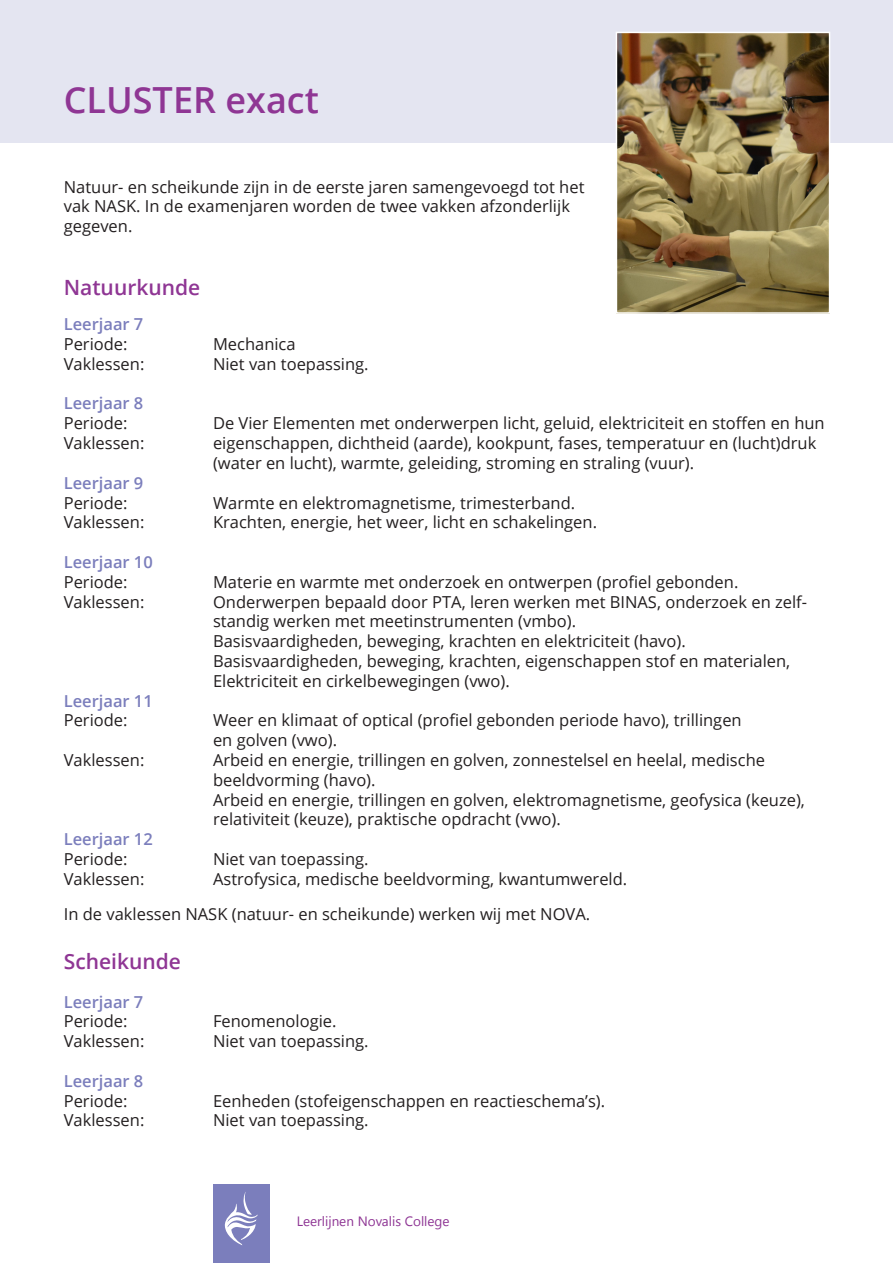
<style>
.page{position:relative;width:893px;height:1263px;background:#fff}
.page>*{position:absolute;margin:0;border:0;box-sizing:border-box;transform-origin:0 0}
.t1{font:600 36px "Open Sans";color:#8f3694}
.t2{font:600 21px "Open Sans";color:#8f3694}
.t3{font:16.5px/19.8px "Open Sans";color:#231f20}
.t4{font:600 16.5px/19.8px "Open Sans";color:#7b7ebc}
.t5{font:13.5px "Segoe UI";color:#8e3594}
.s1{font-weight:400;color:#231f20}
</style>
<div class="page">
<div style="left:0;top:0;width:893px;height:142px;background:#e4e5f1"></div>
<img style="left:619px;top:35px;width:208px;height:276px">
<div style="left:616px;top:32px;width:214px;height:282px;border:2px solid #fff"></div>
<div style="left:213px;top:1184px;width:57px;height:79px;background:#7b7ebc"></div>
<svg style="left:225px;top:1192px;width:33px;height:53px"></svg>
<p class="t1" style="left:64px;top:75px;width:257px">CLUSTER exact</p>
<p class="t3" style="left:64px;top:176px;width:522px">Natuur- en scheikunde zijn in de eerste jaren samengevoegd tot het vak NASK. In de examenjaren worden de twee vakken afzonderlijk gegeven.</p>
<p class="t2" style="left:64px;top:273px;width:138px">Natuurkunde</p>
<p class="t4" style="left:64px;top:314px;width:81px">Leerjaar 7<br><span class="s1">Periode:</span></p>
<p class="t3" style="left:64px;top:354px;width:82px">Vaklessen:</p>
<p class="t4" style="left:64px;top:393px;width:81px">Leerjaar 8<br><span class="s1">Periode:</span></p>
<p class="t3" style="left:64px;top:433px;width:82px">Vaklessen:</p>
<p class="t4" style="left:64px;top:472px;width:81px">Leerjaar 9<br><span class="s1">Periode:</span></p>
<p class="t3" style="left:64px;top:512px;width:82px">Vaklessen:</p>
<p class="t4" style="left:64px;top:552px;width:91px">Leerjaar 10<br><span class="s1">Periode:</span></p>
<p class="t3" style="left:64px;top:591px;width:82px">Vaklessen:</p>
<p class="t4" style="left:64px;top:690px;width:91px">Leerjaar 11<br><span class="s1">Periode:</span></p>
<p class="t3" style="left:64px;top:750px;width:82px">Vaklessen:</p>
<p class="t4" style="left:64px;top:829px;width:91px">Leerjaar 12<br><span class="s1">Periode:</span></p>
<p class="t3" style="left:64px;top:868px;width:82px">Vaklessen:</p>
<p class="t3" style="left:213px;top:334px;width:84px">Mechanica</p>
<p class="t3" style="left:213px;top:354px;width:157px">Niet van toepassing.</p>
<p class="t3" style="left:213px;top:413px;width:613px">De Vier Elementen met onderwerpen licht, geluid, elektriciteit en stoffen en hun eigenschappen, dichtheid (aarde), kookpunt, fases, temperatuur en (lucht)druk (water en lucht), warmte, geleiding, stroming en straling (vuur).</p>
<p class="t3" style="left:213px;top:492px;width:364px">Warmte en elektromagnetisme, trimesterband.</p>
<p class="t3" style="left:213px;top:512px;width:386px">Krachten, energie, het weer, licht en schakelingen.</p>
<p class="t3" style="left:213px;top:571px;width:527px">Materie en warmte met onderzoek en ontwerpen (profiel gebonden.</p>
<p class="t3" style="left:213px;top:591px;width:596px">Onderwerpen bepaald door PTA, leren werken met BINAS, onderzoek en zelf&shy;standig werken met meetinstrumenten (vmbo).</p>
<p class="t3" style="left:213px;top:631px;width:474px">Basisvaardigheden, beweging, krachten en elektriciteit (havo).</p>
<p class="t3" style="left:213px;top:651px;width:579px">Basisvaardigheden, beweging, krachten, eigenschappen stof en materialen,</p>
<p class="t3" style="left:213px;top:670px;width:298px">Elektriciteit en cirkelbewegingen (vwo).</p>
<p class="t3" style="left:213px;top:710px;width:530px">Weer en klimaat of optical (profiel gebonden periode havo), trillingen en golven (vwo).</p>
<p class="t3" style="left:213px;top:750px;width:554px">Arbeid en energie, trillingen en golven, zonnestelsel en heelal, medische</p>
<p class="t3" style="left:213px;top:769px;width:164px">beeldvorming (havo).</p>
<p class="t3" style="left:213px;top:789px;width:593px">Arbeid en energie, trillingen en golven, elektromagnetisme, geofysica (keuze),</p>
<p class="t3" style="left:213px;top:809px;width:349px">relativiteit (keuze), praktische opdracht (vwo).</p>
<p class="t3" style="left:213px;top:849px;width:157px">Niet van toepassing.</p>
<p class="t3" style="left:213px;top:868px;width:416px">Astrofysica, medische beeldvorming, kwantumwereld.</p>
<p class="t3" style="left:64px;top:904px;width:528px">In de vaklessen NASK (natuur- en scheikunde) werken wij met NOVA.</p>
<p class="t2" style="left:64px;top:947px;width:119px">Scheikunde</p>
<p class="t4" style="left:64px;top:991px;width:81px">Leerjaar 7<br><span class="s1">Periode:</span></p>
<p class="t3" style="left:64px;top:1031px;width:82px">Vaklessen:</p>
<p class="t4" style="left:64px;top:1070px;width:81px">Leerjaar 8<br><span class="s1">Periode:</span></p>
<p class="t3" style="left:64px;top:1110px;width:82px">Vaklessen:</p>
<p class="t3" style="left:213px;top:1011px;width:157px">Fenomenologie.<br>Niet van toepassing.</p>
<p class="t3" style="left:213px;top:1090px;width:394px">Eenheden (stofeigenschappen en reactieschema’s).<br>Niet van toepassing.</p>
<p class="t5" style="left:297px;top:1211px;width:154px">Leerlijnen Novalis College</p>
</div>
